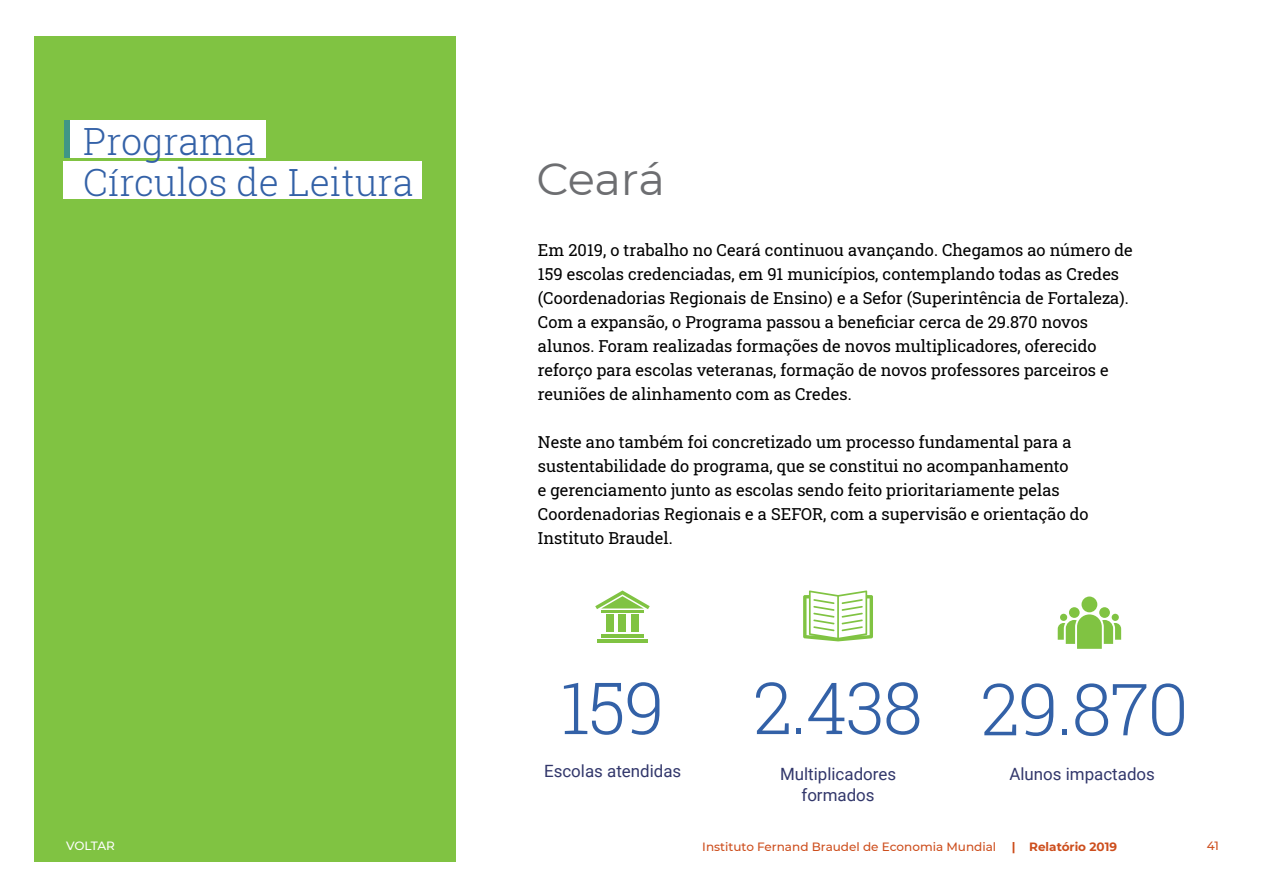
<style>
.page{position:relative;width:1263px;height:893px;background:#fff}
.page>*{position:absolute;margin:0;border:0;box-sizing:border-box;transform-origin:0 0}
.t1{font:300 71.85px "Roboto Slab";letter-spacing:-.02em;color:#3361a7}
.t2{font:45px "Montserrat";letter-spacing:-.01em;color:#6d6e71}
.t3{font:300 37.5px/40.5px "Roboto Slab";color:#3361a7}
.t4{font:16.95px/21.1px "Roboto";color:#32376b;text-align:center}
.t5{font:16.5px/24px "Roboto Slab";color:#000}
.t6{font:500 12px "Montserrat";color:#cd4e1d}
.t7{font:700 12px "Montserrat";color:#cd4e1d}
.t8{font:500 12px "Montserrat";letter-spacing:-.02em;color:#fefefe}
</style>
<div class="page">
<div style="left:34px;top:36px;width:422px;height:826px;background:#80c342"></div>
<svg style="left:1058px;top:596px;width:63px;height:53px"></svg>
<svg style="left:803px;top:590px;width:70px;height:51px"></svg>
<div style="left:606px;top:614px;width:7px;height:18px;background:#80c342"></div>
<div style="left:619px;top:614px;width:7px;height:18px;background:#80c342"></div>
<div style="left:632px;top:614px;width:7px;height:18px;background:#80c342"></div>
<hr style="left:601px;top:635px;width:43px;height:3px;background:#80c342">
<hr style="left:601px;top:610px;width:43px;height:2px;background:#80c342">
<hr style="left:597px;top:640px;width:51px;height:3px;background:#80c342">
<svg style="left:595px;top:590px;width:55px;height:19px"></svg>
<div style="left:64px;top:120px;width:202px;height:38px;background:#fff"></div>
<div style="left:64px;top:161px;width:358px;height:38px;background:#fff"></div>
<div style="left:64px;top:120px;width:6px;height:38px;background:#3f9686"></div>
<h3 class="t3" style="left:83px;top:120px;width:332px">Programa<br>Círculos de Leitura</h3>
<p class="t8" style="left:66px;top:837px;width:50px">VOLTAR</p>
<h2 class="t2" style="left:537px;top:148px;width:130px">Ceará</h2>
<p class="t5" style="left:538px;top:238px;width:596px">Em 2019, o trabalho no Ceará continuou avançando. Chegamos ao número de 159 escolas credenciadas, em 91 municípios, contemplando todas as Credes (Coordenadorias Regionais de Ensino) e a Sefor (Superintência de Fortaleza).<br>Com a expansão, o Programa passou a beneficiar cerca de 29.870 novos alunos. Foram realizadas formações de novos multiplicadores, oferecido reforço para escolas veteranas, formação de novos professores parceiros e reuniões de alinhamento com as Credes.</p>
<p class="t5" style="left:538px;top:430px;width:552px">Neste ano também foi concretizado um processo fundamental para a sustentabilidade do programa, que se constitui no acompanhamento<br>e gerenciamento junto as escolas sendo feito prioritariamente pelas Coordenadorias Regionais e a SEFOR, com a supervisão e orientação do Instituto Braudel.</p>
<h1 class="t1" style="left:561px;top:659px;width:105px">159</h1>
<p class="t4" style="left:544px;top:760px;width:139px">Escolas atendidas</p>
<h1 class="t1" style="left:753px;top:660px;width:437px">2.438 29.870</h1>
<p class="t4" style="left:1009px;top:763px;width:147px">Alunos impactados</p>
<p class="t4" style="left:780px;top:762px;width:118px">Multiplicadores formados</p>
<p class="t6" style="left:702px;top:838px;width:295px">Instituto Fernand Braudel de Economia Mundial</p>
<p class="t7" style="left:1012px;top:838px;width:107px">| Relatório 2019</p>
<p class="t6" style="left:1207px;top:837px;width:14px">41</p>
</div>
